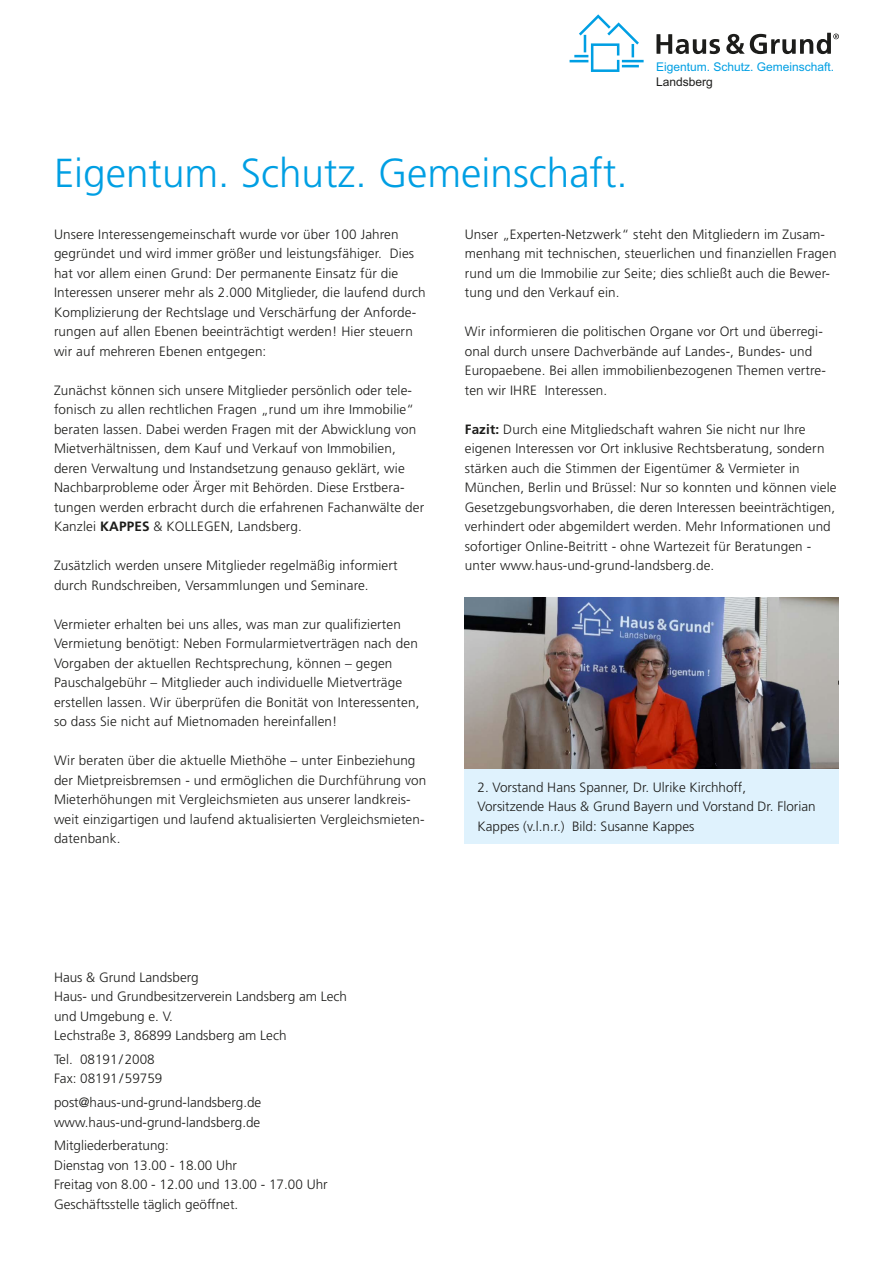
<style>
.page{position:relative;width:893px;height:1263px;background:#fff}
.page>*{position:absolute;margin:0;border:0;box-sizing:border-box;transform-origin:0 0}
.t1{font:300 40.5px "Frutiger LT Std";color:#009fe3}
.t2{font:300 13.5px/19.5px "Frutiger LT Std";letter-spacing:.01em;color:#1d1d1b}
.t3{font:12px "Arial";color:#009fe3}
.t4{font:12px "Arial";color:#1d1d1b}
.s1{font-weight:700}
</style>
<div class="page">
<img style="left:465px;top:597px;width:374px;height:172px">
<svg style="left:570px;top:14px;width:74px;height:58px"></svg>
<svg style="left:656px;top:34px;width:64px;height:21px"></svg>
<svg style="left:726px;top:32px;width:113px;height:23px"></svg>
<div style="left:465px;top:769px;width:374px;height:74px;background:#dff2fd"></div>
<p class="t3" style="left:656px;top:59px;width:180px">Eigentum. Schutz. Gemeinschaft.</p>
<p class="t4" style="left:656px;top:74px;width:58px">Landsberg</p>
<h1 class="t1" style="left:54px;top:150px;width:575px">Eigentum. Schutz. Gemeinschaft.</h1>
<p class="t2" style="left:54px;top:225px;width:373px">Unsere Interessengemeinschaft wurde vor über 100 Jahren gegründet und wird immer größer und leistungsfähiger. Dies hat vor allem einen Grund: Der permanente Einsatz für die Interessen unserer mehr als 2.000 Mitglieder, die laufend durch Komplizierung der Rechtslage und Verschärfung der Anforde&shy;rungen auf allen Ebenen beeinträchtigt werden! Hier steuern wir auf mehreren Ebenen entgegen:</p>
<p class="t2" style="left:54px;top:381px;width:372px">Zunächst können sich unsere Mitglieder persönlich oder tele&shy;fonisch zu allen rechtlichen Fragen „rund um ihre Immobilie“ beraten lassen. Dabei werden Fragen mit der Abwicklung von Mietverhältnissen, dem Kauf und Verkauf von Immobilien, deren Verwaltung und Instandsetzung genauso geklärt, wie Nachbarprobleme oder Ärger mit Behörden. Diese Erstbera&shy;tungen werden erbracht durch die erfahrenen Fachanwälte der Kanzlei <span class="s1">KAPPES</span> &amp; KOLLEGEN, Landsberg.</p>
<p class="t2" style="left:54px;top:556px;width:345px">Zusätzlich werden unsere Mitglieder regelmäßig informiert durch Rundschreiben, Versammlungen und Seminare.</p>
<p class="t2" style="left:54px;top:615px;width:367px">Vermieter erhalten bei uns alles, was man zur qualifizierten Vermietung benötigt: Neben Formularmietverträgen nach den Vorgaben der aktuellen Rechtsprechung, können – gegen Pauschalgebühr – Mitglieder auch individuelle Mietverträge erstellen lassen. Wir überprüfen die Bonität von Interessenten, so dass Sie nicht auf Mietnomaden hereinfallen!</p>
<p class="t2" style="left:54px;top:751px;width:374px">Wir beraten über die aktuelle Miethöhe – unter Einbeziehung der Mietpreisbremsen - und ermöglichen die Durchführung von Mieterhöhungen mit Vergleichsmieten aus unserer landkreis&shy;weit einzigartigen und laufend aktualisierten Vergleichsmieten&shy;datenbank.</p>
<p class="t2" style="left:465px;top:225px;width:373px">Unser „Experten-Netzwerk“ steht den Mitgliedern im Zusam&shy;menhang mit technischen, steuerlichen und finanziellen Fragen rund um die Immobilie zur Seite; dies schließt auch die Bewer&shy;tung und den Verkauf ein.</p>
<p class="t2" style="left:465px;top:322px;width:363px">Wir informieren die politischen Organe vor Ort und überregi&shy;onal durch unsere Dachverbände auf Landes-, Bundes- und Europaebene. Bei allen immobilienbezogenen Themen vertre&shy;ten wir IHRE Interessen.</p>
<p class="t2" style="left:465px;top:419px;width:373px"><span class="s1">Fazit:</span> Durch eine Mitgliedschaft wahren Sie nicht nur Ihre eigenen Interessen vor Ort inklusive Rechtsberatung, sondern stärken auch die Stimmen der Eigentümer &amp; Vermieter in München, Berlin und Brüssel: Nur so konnten und können viele Gesetzgebungsvorhaben, die deren Interessen beeinträchtigen, verhindert oder abgemildert werden. Mehr Informationen und sofortiger Online-Beitritt - ohne Wartezeit für Beratungen - unter www.haus-und-grund-landsberg.de.</p>
<p class="t2" style="left:477px;top:777px;width:340px">2. Vorstand Hans Spanner, Dr. Ulrike Kirchhoff,<br>Vorsitzende Haus &amp; Grund Bayern und Vorstand Dr. Florian<br>Kappes (v.l.n.r.) Bild: Susanne Kappes</p>
<p class="t2" style="left:54px;top:967px;width:295px">Haus &amp; Grund Landsberg<br>Haus- und Grundbesitzerverein Landsberg am Lech und Umgebung e. V.<br>Lechstraße 3, 86899 Landsberg am Lech</p>
<p class="t2" style="left:54px;top:1050px;width:110px">Tel. 08191/2008<br>Fax: 08191/59759</p>
<p class="t2" style="left:54px;top:1093px;width:209px">post@haus-und-grund-landsberg.de www.haus-und-grund-landsberg.de</p>
<p class="t2" style="left:54px;top:1136px;width:275px">Mitgliederberatung:<br>Dienstag von 13.00 - 18.00 Uhr<br>Freitag von 8.00 - 12.00 und 13.00 - 17.00 Uhr Geschäftsstelle täglich geöffnet.</p>
</div>
